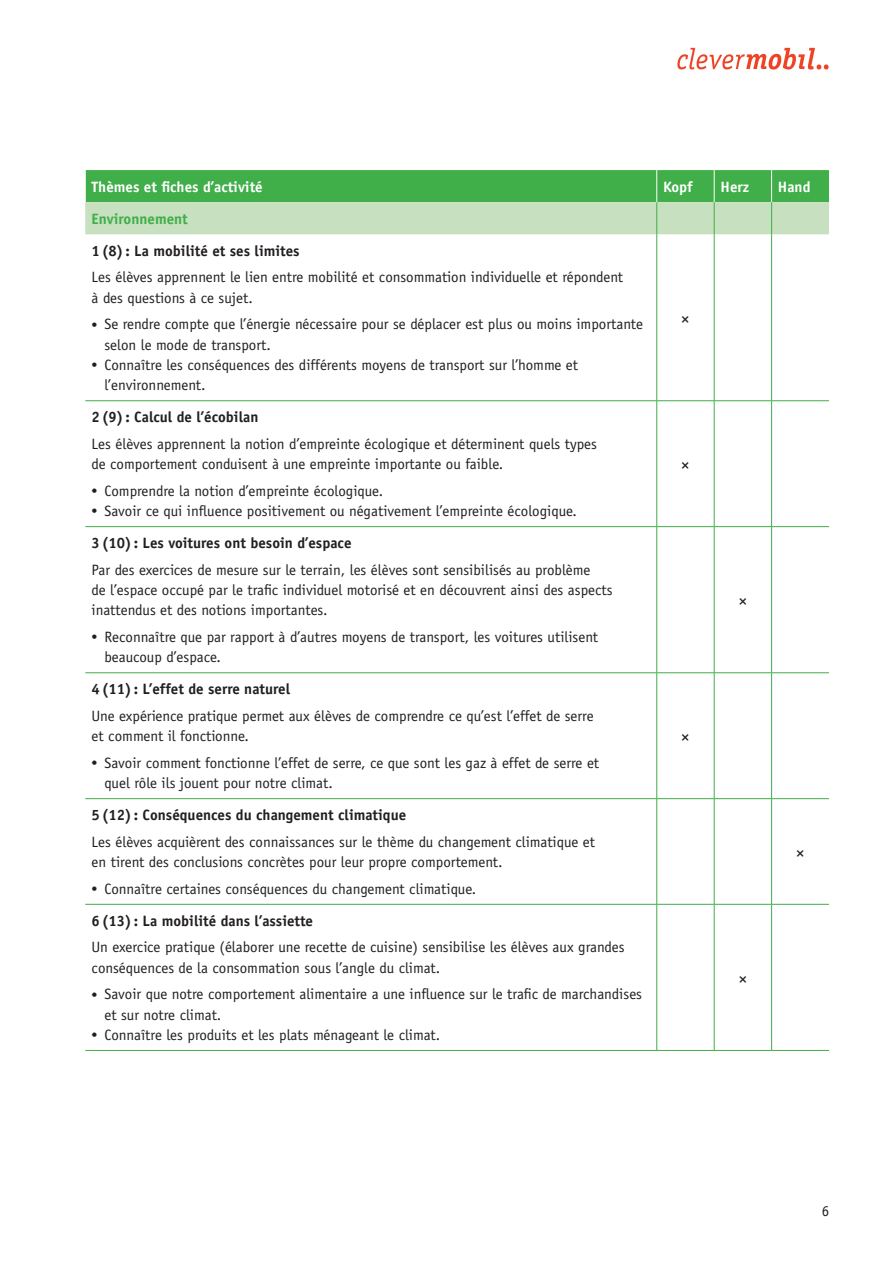
<style>
.page{position:relative;width:893px;height:1263px;background:#fff}
.page>*{position:absolute;margin:0;border:0;box-sizing:border-box;transform-origin:0 0}
.t1{font:18px "Officina Sans Std";color:#231f20}
.t2{font:15px/20.2px "Officina Sans Std";color:#231f20}
.t3{font:700 15px "Officina Sans Std";color:#231f20}
.t4{font:700 15px "Officina Sans Std";color:#fff}
.t5{font:700 15px "Officina Sans Std";color:#40ae49}
.s1{font-size:12px}
</style>
<div class="page">
<img style="left:677px;top:47px;width:152px;height:23px">
<svg style="left:85px;top:170px;width:744px;height:64px;background:#83c784"></svg>
<hr style="left:656px;top:170px;width:1px;height:32px;background:#fff">
<hr style="left:714px;top:170px;width:1px;height:32px;background:#fff">
<hr style="left:771px;top:170px;width:1px;height:32px;background:#fff">
<hr style="left:656px;top:202px;width:1px;height:32px;background:#40ae49">
<hr style="left:714px;top:202px;width:1px;height:32px;background:#40ae49">
<hr style="left:771px;top:202px;width:1px;height:32px;background:#40ae49">
<hr style="left:85px;top:170px;width:1px;height:32px;background:#fff">
<hr style="left:656px;top:234px;width:1px;height:166px;background:#40ae49">
<hr style="left:714px;top:234px;width:1px;height:166px;background:#40ae49">
<hr style="left:771px;top:234px;width:1px;height:166px;background:#40ae49">
<hr style="left:85px;top:400px;width:572px;height:1px;background:#40ae49">
<hr style="left:657px;top:400px;width:57px;height:1px;background:#40ae49">
<hr style="left:656px;top:401px;width:1px;height:125px;background:#40ae49">
<hr style="left:714px;top:400px;width:58px;height:1px;background:#40ae49">
<hr style="left:714px;top:401px;width:1px;height:125px;background:#40ae49">
<hr style="left:772px;top:400px;width:57px;height:1px;background:#40ae49">
<hr style="left:771px;top:401px;width:1px;height:125px;background:#40ae49">
<hr style="left:85px;top:526px;width:572px;height:1px;background:#40ae49">
<hr style="left:657px;top:526px;width:57px;height:1px;background:#40ae49">
<hr style="left:656px;top:527px;width:1px;height:145px;background:#40ae49">
<hr style="left:714px;top:526px;width:58px;height:1px;background:#40ae49">
<hr style="left:714px;top:527px;width:1px;height:145px;background:#40ae49">
<hr style="left:772px;top:526px;width:57px;height:1px;background:#40ae49">
<hr style="left:771px;top:527px;width:1px;height:145px;background:#40ae49">
<hr style="left:85px;top:672px;width:572px;height:1px;background:#40ae49">
<hr style="left:657px;top:672px;width:57px;height:1px;background:#40ae49">
<hr style="left:656px;top:673px;width:1px;height:125px;background:#40ae49">
<hr style="left:714px;top:672px;width:58px;height:1px;background:#40ae49">
<hr style="left:714px;top:673px;width:1px;height:125px;background:#40ae49">
<hr style="left:772px;top:672px;width:57px;height:1px;background:#40ae49">
<hr style="left:771px;top:673px;width:1px;height:125px;background:#40ae49">
<hr style="left:85px;top:798px;width:572px;height:1px;background:#40ae49">
<hr style="left:657px;top:798px;width:57px;height:1px;background:#40ae49">
<hr style="left:656px;top:799px;width:1px;height:105px;background:#40ae49">
<hr style="left:714px;top:798px;width:58px;height:1px;background:#40ae49">
<hr style="left:714px;top:799px;width:1px;height:105px;background:#40ae49">
<hr style="left:772px;top:798px;width:57px;height:1px;background:#40ae49">
<hr style="left:771px;top:799px;width:1px;height:105px;background:#40ae49">
<hr style="left:85px;top:904px;width:572px;height:1px;background:#40ae49">
<hr style="left:657px;top:904px;width:57px;height:1px;background:#40ae49">
<hr style="left:656px;top:904px;width:1px;height:146px;background:#40ae49">
<hr style="left:714px;top:904px;width:58px;height:1px;background:#40ae49">
<hr style="left:714px;top:904px;width:1px;height:146px;background:#40ae49">
<hr style="left:772px;top:904px;width:57px;height:1px;background:#40ae49">
<hr style="left:771px;top:904px;width:1px;height:146px;background:#40ae49">
<hr style="left:85px;top:1050px;width:572px;height:1px;background:#40ae49">
<hr style="left:657px;top:1050px;width:57px;height:1px;background:#40ae49">
<hr style="left:714px;top:1050px;width:58px;height:1px;background:#40ae49">
<hr style="left:772px;top:1050px;width:57px;height:1px;background:#40ae49">
<p class="t4" style="left:92px;top:177px;width:173px">Thèmes et fiches d’activité</p>
<p class="t4" style="left:663px;top:177px;width:31px">Kopf</p>
<p class="t4" style="left:721px;top:177px;width:30px">Herz</p>
<p class="t4" style="left:778px;top:177px;width:34px">Hand</p>
<p class="t5" style="left:92px;top:209px;width:98px">Environnement</p>
<p class="t3" style="left:92px;top:241px;width:209px">1(8) : La mobilité et ses limites</p>
<p class="t2" style="left:92px;top:267px;width:533px">Les élèves apprennent le lien entre mobilité et consommation individuelle et répondent à des questions à ce sujet.</p>
<p class="t2" style="left:104px;top:314px;width:540px;text-indent:-13px"><span class="s1">•</span> Se rendre compte que l’énergie nécessaire pour se déplacer est plus ou moins importante selon le mode de transport.</p>
<p class="t2" style="left:104px;top:355px;width:475px;text-indent:-13px"><span class="s1">•</span> Connaître les conséquences des différents moyens de transport sur l’homme et l’environnement.</p>
<p class="t1" style="left:681px;top:307px;width:10px">×</p>
<p class="t3" style="left:92px;top:408px;width:168px">2(9) : Calcul de l’écobilan</p>
<p class="t2" style="left:92px;top:434px;width:507px">Les élèves apprennent la notion d’empreinte écologique et déterminent quels types de comportement conduisent à une empreinte importante ou faible.</p>
<p class="t2" style="left:92px;top:481px;width:293px"><span class="s1">•</span> Comprendre la notion d’empreinte écologique.</p>
<p class="t2" style="left:92px;top:501px;width:487px"><span class="s1">•</span> Savoir ce qui influence positivement ou négativement l’empreinte écologique.</p>
<p class="t3" style="left:92px;top:534px;width:261px">3(10) : Les voitures ont besoin d’espace</p>
<p class="t2" style="left:92px;top:560px;width:522px">Par des exercices de mesure sur le terrain, les élèves sont sensibilisés au problème<br>de l’espace occupé par le trafic individuel motorisé et en découvrent ainsi des aspects inattendus et des notions importantes.</p>
<p class="t2" style="left:104px;top:627px;width:495px;text-indent:-13px"><span class="s1">•</span> Reconnaître que par rapport à d’autres moyens de transport, les voitures utilisent beaucoup d’espace.</p>
<p class="t3" style="left:92px;top:680px;width:200px">4(11) : L’effet de serre naturel</p>
<p class="t2" style="left:92px;top:706px;width:504px">Une expérience pratique permet aux élèves de comprendre ce qu’est l’effet de serre et comment il fonctionne.</p>
<p class="t2" style="left:104px;top:753px;width:496px;text-indent:-13px"><span class="s1">•</span> Savoir comment fonctionne l’effet de serre, ce que sont les gaz à effet de serre et quel rôle ils jouent pour notre climat.</p>
<p class="t3" style="left:92px;top:806px;width:316px">5(12) : Conséquences du changement climatique</p>
<p class="t2" style="left:92px;top:832px;width:505px">Les élèves acquièrent des connaissances sur le thème du changement climatique et en tirent des conclusions concrètes pour leur propre comportement.</p>
<p class="t2" style="left:92px;top:878px;width:386px"><span class="s1">•</span> Connaître certaines conséquences du changement climatique.</p>
<p class="t3" style="left:92px;top:911px;width:223px">6(13) : La mobilité dans l’assiette</p>
<p class="t2" style="left:92px;top:937px;width:534px">Un exercice pratique (élaborer une recette de cuisine) sensibilise les élèves aux grandes conséquences de la consommation sous l’angle du climat.</p>
<p class="t2" style="left:104px;top:984px;width:539px;text-indent:-13px"><span class="s1">•</span> Savoir que notre comportement alimentaire a une influence sur le trafic de marchandises et sur notre climat.</p>
<p class="t2" style="left:92px;top:1025px;width:350px"><span class="s1">•</span> Connaître les produits et les plats ménageant le climat.</p>
<p class="t1" style="left:681px;top:454px;width:10px">×</p>
<p class="t1" style="left:681px;top:726px;width:10px">×</p>
<p class="t1" style="left:738px;top:590px;width:10px">×</p>
<p class="t1" style="left:738px;top:967px;width:10px">×</p>
<p class="t1" style="left:796px;top:841px;width:10px">×</p>
<p class="t2" style="left:822px;top:1201px;width:9px">6</p>
</div>
